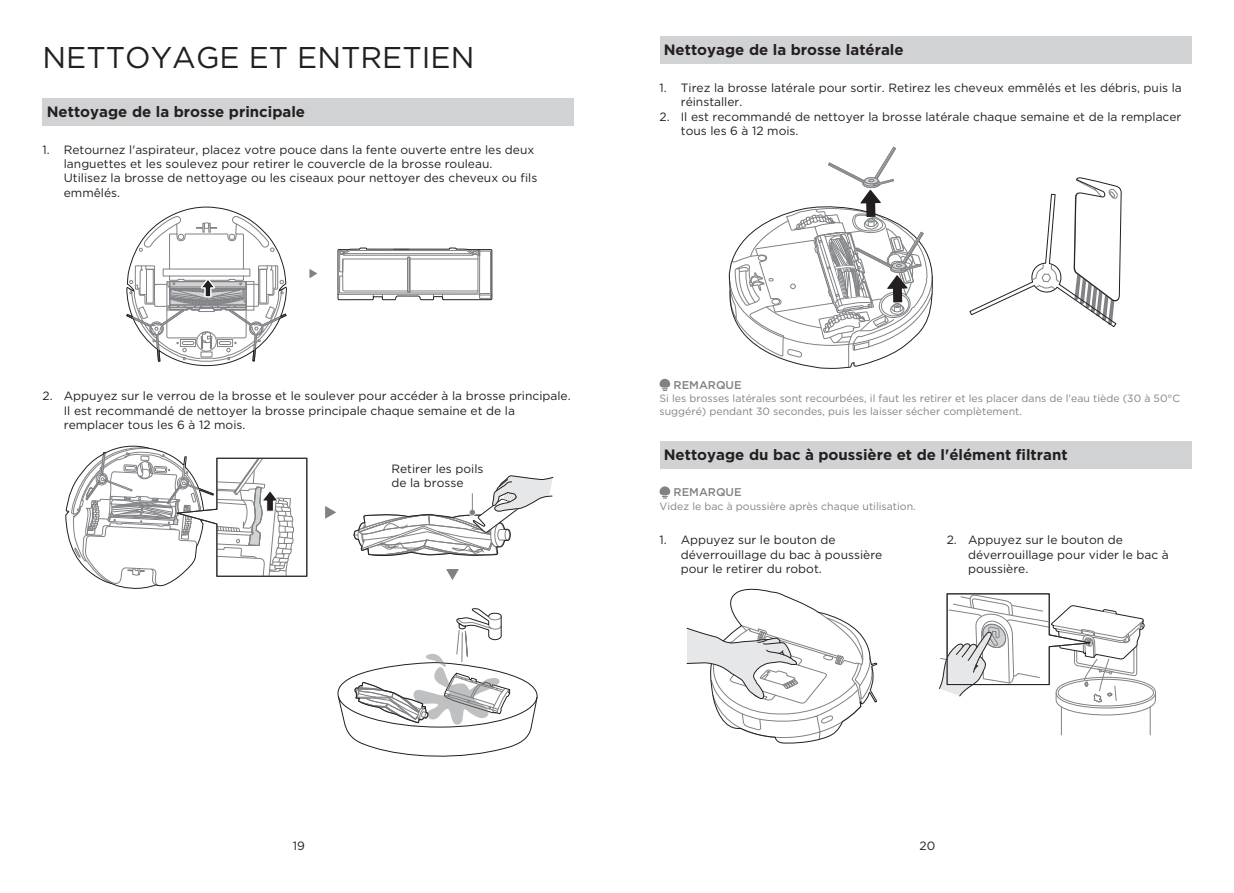
<style>
.page{position:relative;width:1234px;height:893px;background:#fff}
.page>*{position:absolute;margin:0;border:0;box-sizing:border-box;transform-origin:0 0}
.Head_1{font:30px "Gotham";color:#231f20}
.head_3_grey{font:700 15px "Gotham";color:#231f20}
.body_indent{font:12px/14.4px "Gotham";color:#231f20}
.body{font:12px/14.4px "Gotham";color:#231f20}
.body-2{font:500 11.25px "Gotham";color:#808285}
.body_7pt_grey{font:10.5px/12.6px "Gotham";color:#808285}
</style>
<div class="page">
<div style="left:43px;top:98px;width:531px;height:27px;background:#d1d2d4"></div>
<svg style="left:337px;top:247px;width:155px;height:54px"></svg>
<svg style="left:309px;top:269px;width:8px;height:9px"></svg>
<svg style="left:126px;top:206px;width:161px;height:161px"></svg>
<svg style="left:65px;top:445px;width:242px;height:144px"></svg>
<svg style="left:325px;top:506px;width:11px;height:13px"></svg>
<svg style="left:353px;top:475px;width:200px;height:105px"></svg>
<svg style="left:337px;top:608px;width:201px;height:149px"></svg>
<div style="left:659px;top:36px;width:532px;height:28px;background:#d1d2d4"></div>
<div style="left:659px;top:441px;width:532px;height:28px;background:#d1d2d4"></div>
<svg style="left:969px;top:177px;width:152px;height:150px"></svg>
<svg style="left:728px;top:147px;width:204px;height:222px"></svg>
<svg style="left:659px;top:379px;width:11px;height:12px"></svg>
<svg style="left:659px;top:486px;width:11px;height:13px"></svg>
<svg style="left:686px;top:588px;width:191px;height:156px"></svg>
<svg style="left:939px;top:593px;width:216px;height:142px"></svg>
<p class="Head_1" style="left:43px;top:41px;width:433px">NETTOYAGE ET ENTRETIEN</p>
<p class="head_3_grey" style="left:47px;top:103px;width:260px">Nettoyage de la brosse principale</p>
<p class="body_indent" style="left:64px;top:142px;width:472px;text-indent:-21px">1. Retournez l'aspirateur, placez votre pouce dans la fente ouverte entre les deux languettes et les soulevez pour retirer le couvercle de la brosse rouleau.</p>
<p class="body_indent" style="left:64px;top:171px;width:475px">Utilisez la brosse de nettoyage ou les ciseaux pour nettoyer des cheveux ou fils emmêlés.</p>
<p class="body_indent" style="left:43px;top:389px;width:529px">2. Appuyez sur le verrou de la brosse et le soulever pour accéder à la brosse principale.</p>
<p class="body_indent" style="left:64px;top:403px;width:452px">Il est recommandé de nettoyer la brosse principale chaque semaine et de la remplacer tous les 6 à 12 mois.</p>
<p class="body" style="left:391px;top:461px;width:94px">Retirer les poils de la brosse</p>
<p class="head_3_grey" style="left:663px;top:41px;width:241px">Nettoyage de la brosse latérale</p>
<p class="body_indent" style="left:680px;top:80px;width:502px;text-indent:-21px">1. Tirez la brosse latérale pour sortir. Retirez les cheveux emmêlés et les débris, puis la réinstaller.</p>
<p class="body_indent" style="left:680px;top:109px;width:502px;text-indent:-21px">2. Il est recommandé de nettoyer la brosse latérale chaque semaine et de la remplacer tous les 6 à 12 mois.</p>
<p class="body-2" style="left:673px;top:378px;width:70px">REMARQUE</p>
<p class="body_7pt_grey" style="left:659px;top:392px;width:522px">Si les brosses latérales sont recourbées, il faut les retirer et les placer dans de l'eau tiède (30 à 50°C suggéré) pendant 30 secondes, puis les laisser sécher complètement.</p>
<p class="head_3_grey" style="left:663px;top:446px;width:405px">Nettoyage du bac à poussière et de l'élément filtrant</p>
<p class="body-2" style="left:673px;top:486px;width:70px">REMARQUE</p>
<p class="body_7pt_grey" style="left:659px;top:499px;width:258px">Videz le bac à poussière après chaque utilisation.</p>
<p class="body_indent" style="left:680px;top:532px;width:203px;text-indent:-21px">1. Appuyez sur le bouton de déverrouillage du bac à poussière pour le retirer du robot.</p>
<p class="body_indent" style="left:967px;top:532px;width:202px;text-indent:-21px">2. Appuyez sur le bouton de déverrouillage pour vider le bac à poussière.</p>
<p class="body_indent" style="left:293px;top:838px;width:14px">19</p>
<p class="body_indent" style="left:919px;top:838px;width:17px">20</p>
</div>
